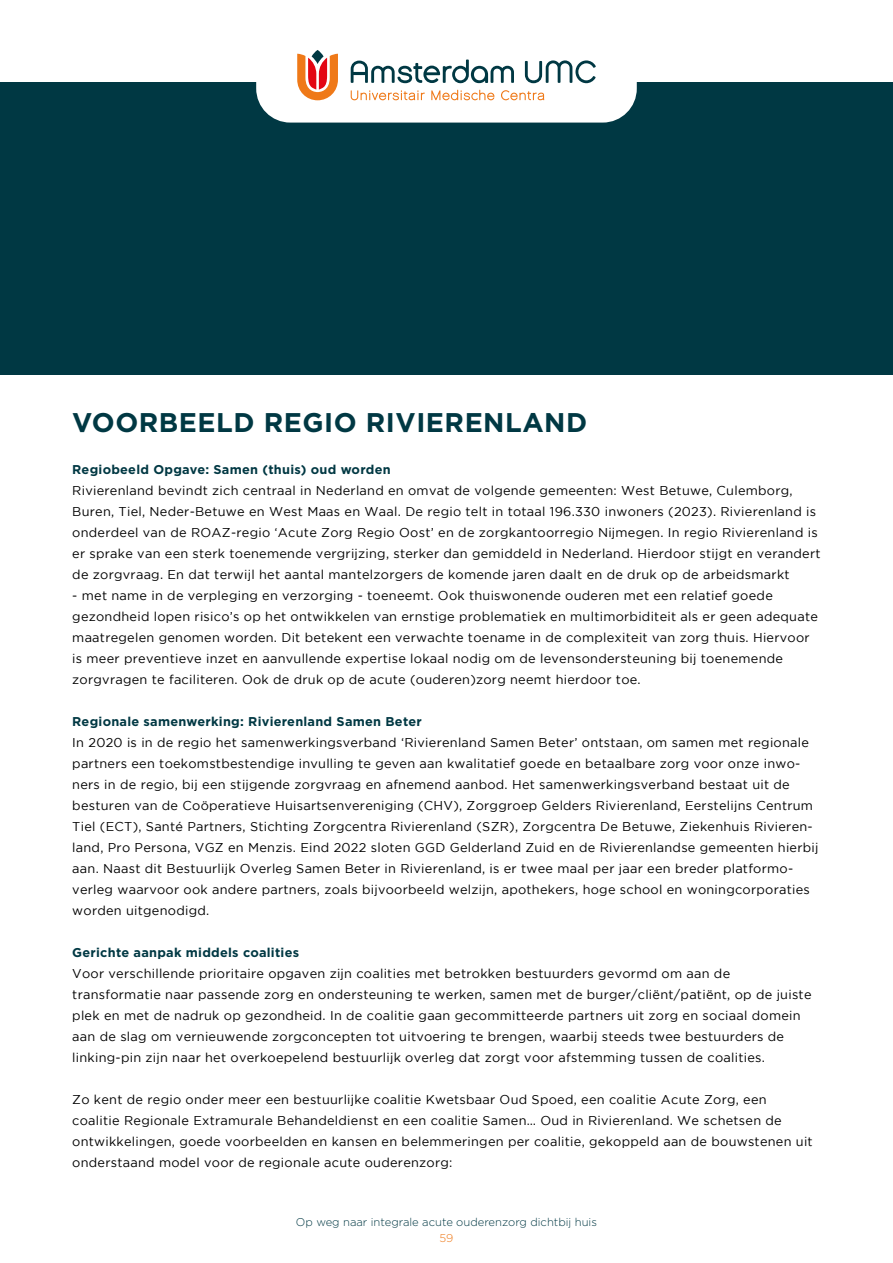
<style>
.page{position:relative;width:893px;height:1263px;background:#fff}
.page>*{position:absolute;margin:0;border:0;box-sizing:border-box;transform-origin:0 0}
.t1{font:700 27px "Gotham";letter-spacing:.02em;color:#003843}
.t2{font:12.75px/21px "Gotham";letter-spacing:.02em;color:#000}
.t3{font:700 12.75px "Gotham";letter-spacing:.02em;color:#003843}
.t4{font:300 11.25px "Gotham";color:#003843}
.t5{font:300 11.25px "Gotham";color:#ef7918}
</style>
<div class="page">
<div style="left:0;top:81px;width:893px;height:293px;background:#003843"></div>
<div style="left:256px;top:26px;width:381px;height:97px;background:#fff;border-radius:34px"></div>
<svg style="left:351px;top:60px;width:163px;height:23px"></svg>
<svg style="left:525px;top:60px;width:71px;height:23px"></svg>
<svg style="left:351px;top:90px;width:74px;height:10px"></svg>
<svg style="left:501px;top:90px;width:43px;height:10px"></svg>
<svg style="left:431px;top:90px;width:63px;height:10px"></svg>
<svg style="left:297px;top:54px;width:41px;height:46px"></svg>
<svg style="left:312px;top:50px;width:12px;height:14px"></svg>
<h1 class="t1" style="left:72px;top:405px;width:516px">VOORBEELD REGIO RIVIERENLAND</h1>
<p class="t3" style="left:72px;top:461px;width:320px">Regiobeeld Opgave: Samen (thuis) oud worden</p>
<p class="t2" style="left:72px;top:480px;width:750px">Rivierenland bevindt zich centraal in Nederland en omvat de volgende gemeenten: West Betuwe, Culemborg, Buren, Tiel, Neder-Betuwe en West Maas en Waal. De regio telt in totaal 196.330 inwoners (2023). Rivierenland is onderdeel van de ROAZ-regio ‘Acute Zorg Regio Oost’ en de zorgkantoorregio Nijmegen. In regio Rivierenland is er sprake van een sterk toenemende vergrijzing, sterker dan gemiddeld in Nederland. Hierdoor stijgt en verandert de zorgvraag. En dat terwijl het aantal mantelzorgers de komende jaren daalt en de druk op de arbeidsmarkt</p>
<p class="t2" style="left:72px;top:585px;width:747px">- met name in de verpleging en verzorging - toeneemt. Ook thuiswonende ouderen met een relatief goede gezondheid lopen risico’s op het ontwikkelen van ernstige problematiek en multimorbiditeit als er geen adequate maatregelen genomen worden. Dit betekent een verwachte toename in de complexiteit van zorg thuis. Hiervoor is meer preventieve inzet en aanvullende expertise lokaal nodig om de levensondersteuning bij toenemende zorgvragen te faciliteren. Ook de druk op de acute (ouderen)zorg neemt hierdoor toe.</p>
<p class="t3" style="left:72px;top:713px;width:351px">Regionale samenwerking: Rivierenland Samen Beter</p>
<p class="t2" style="left:72px;top:732px;width:748px">In 2020 is in de regio het samenwerkingsverband ‘Rivierenland Samen Beter’ ontstaan, om samen met regionale partners een toekomstbestendige invulling te geven aan kwalitatief goede en betaalbare zorg voor onze inwo&shy;ners in de regio, bij een stijgende zorgvraag en afnemend aanbod. Het samenwerkingsverband bestaat uit de besturen van de Coöperatieve Huisartsenvereniging (CHV), Zorggroep Gelders Rivierenland, Eerstelijns Centrum Tiel (ECT), Santé Partners, Stichting Zorgcentra Rivierenland (SZR), Zorgcentra De Betuwe, Ziekenhuis Rivieren&shy;land, Pro Persona, VGZ en Menzis. Eind 2022 sloten GGD Gelderland Zuid en de Rivierenlandse gemeenten hierbij aan. Naast dit Bestuurlijk Overleg Samen Beter in Rivierenland, is er twee maal per jaar een breder platformo&shy;verleg waarvoor ook andere partners, zoals bijvoorbeeld welzijn, apothekers, hoge school en woningcorporaties worden uitgenodigd.</p>
<p class="t3" style="left:72px;top:944px;width:228px">Gerichte aanpak middels coalities</p>
<p class="t2" style="left:72px;top:963px;width:741px">Voor verschillende prioritaire opgaven zijn coalities met betrokken bestuurders gevormd om aan de transformatie naar passende zorg en ondersteuning te werken, samen met de burger/cliënt/patiënt, op de juiste plek en met de nadruk op gezondheid. In de coalitie gaan gecommitteerde partners uit zorg en sociaal domein aan de slag om vernieuwende zorgconcepten tot uitvoering te brengen, waarbij steeds twee bestuurders de linking-pin zijn naar het overkoepelend bestuurlijk overleg dat zorgt voor afstemming tussen de coalities.</p>
<p class="t2" style="left:72px;top:1089px;width:742px">Zo kent de regio onder meer een bestuurlijke coalitie Kwetsbaar Oud Spoed, een coalitie Acute Zorg, een coalitie Regionale Extramurale Behandeldienst en een coalitie Samen… Oud in Rivierenland. We schetsen de ontwikkelingen, goede voorbeelden en kansen en belemmeringen per coalitie, gekoppeld aan de bouwstenen uit onderstaand model voor de regionale acute ouderenzorg:</p>
<p class="t4" style="left:296px;top:1214px;width:303px">Op weg naar integrale acute ouderenzorg dichtbij huis</p>
<p class="t5" style="left:439px;top:1231px;width:15px">59</p>
</div>
